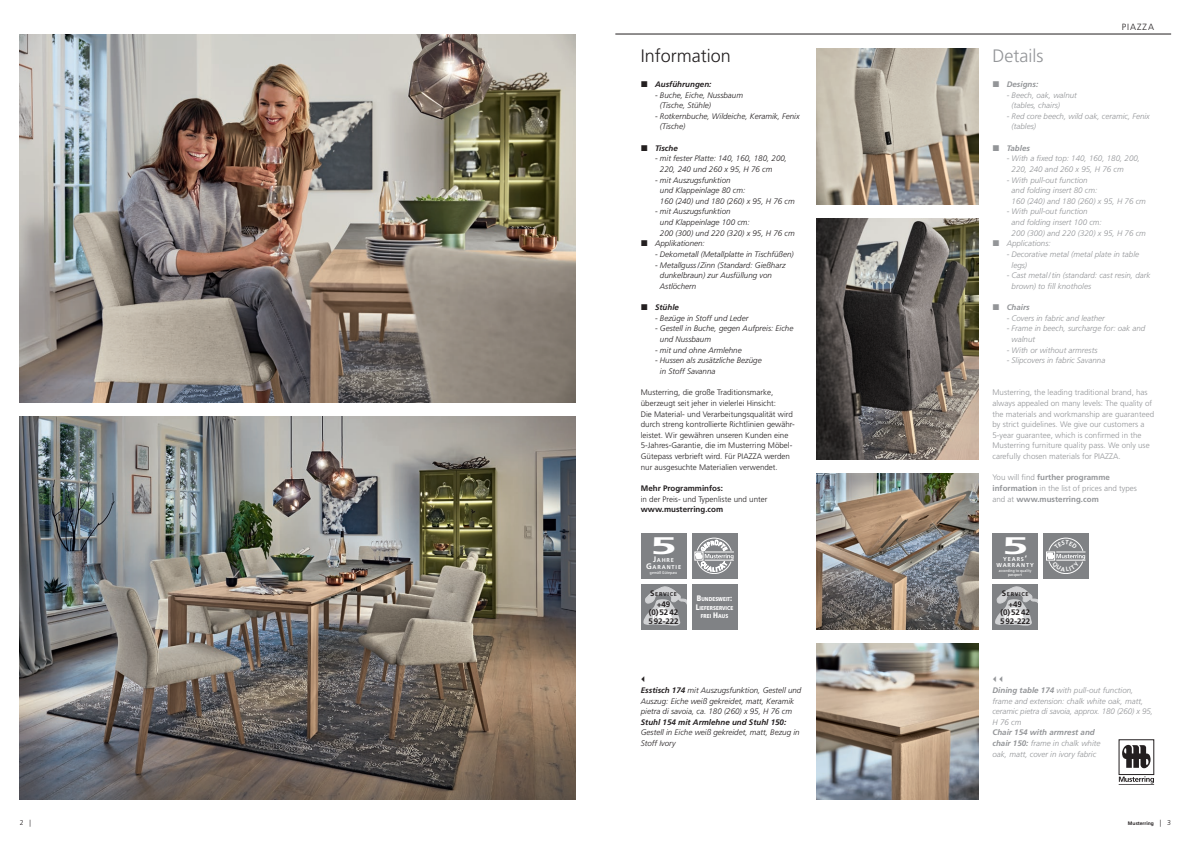
<style>
.page{position:relative;width:1191px;height:842px;background:#fff}
.page>*{position:absolute;margin:0;border:0;box-sizing:border-box;transform-origin:0 0}
.t1{font:700 24px "Frutiger LT Std";color:#fff;scale:2 1}
.t2{font:300 18px "Frutiger LT Std";color:#231f20}
.t3{font:300 18px "Frutiger LT Std";color:#939598}
.t4{font:300 9px "Frutiger LT Std";letter-spacing:.11em;color:#231f20}
.t5{font:italic 300 8px/10.6px "Frutiger LT Std";color:#231f20}
.t6{font:italic 300 8px/10.6px "Frutiger LT Std";color:#939598}
.t7{font:300 8px/10.6px "Frutiger LT Std";color:#231f20}
.t8{font:300 8px/10.6px "Frutiger LT Std";color:#939598}
.t9{font:700 8px/10.6px "Frutiger LT Std";color:#939598}
.t10{font:700 8px/8.4px "Frutiger LT Std";color:#231f20;text-align:center}
.t11{font:italic 700 8px "Frutiger LT Std";color:#231f20}
.t12{font:italic 700 8px "Frutiger LT Std";color:#939598}
.t13{font:300 7px "Frutiger LT Std";color:#231f20}
.t14{font:900 5.6px/8.8px "Frutiger LT Std";letter-spacing:.01em;color:#fff;text-align:center;scale:.85 1}
.t15{font:700 5.6px/7.2px "Frutiger LT Std";letter-spacing:.15em;color:#fff;text-align:center}
.t16{font:700 5.6px "Frutiger LT Std";letter-spacing:.12em;color:#231f20}
.t17{font:700 5px "Frutiger LT Std";color:#231f20}
.t18{font:4px/4px "Frutiger LT Std";letter-spacing:.025em;color:#fff;text-align:center;scale:.85 1}
.s1{font-weight:300}
.s2{font-size:8px}
.s3{font-weight:700}
.s4{font-weight:300;font-size:7px}
</style>
<div class="page">
<img style="left:20px;top:34px;width:555px;height:369px">
<img style="left:20px;top:417px;width:555px;height:382px">
<img style="left:816px;top:48px;width:162px;height:156px">
<img style="left:816px;top:643px;width:162px;height:156px">
<img style="left:816px;top:473px;width:162px;height:156px">
<img style="left:816px;top:218px;width:162px;height:241px">
<div style="left:692px;top:533px;width:45px;height:45px;background:#808285"></div>
<svg style="left:694px;top:538px;width:40px;height:36px"></svg>
<div style="left:641px;top:533px;width:45px;height:45px;background:#808285"></div>
<div style="left:692px;top:584px;width:45px;height:45px;background:#808285"></div>
<div style="left:1043px;top:533px;width:46px;height:45px;background:#808285"></div>
<div style="left:992px;top:533px;width:45px;height:45px;background:#808285"></div>
<div style="left:641px;top:584px;width:45px;height:45px;background:#808285"></div>
<svg style="left:643px;top:586px;width:43px;height:40px"></svg>
<div style="left:992px;top:584px;width:45px;height:45px;background:#808285"></div>
<svg style="left:995px;top:586px;width:42px;height:40px"></svg>
<svg style="left:1118px;top:739px;width:36px;height:46px"></svg>
<hr style="left:615px;top:34px;width:556px;height:1px;background:#231f20">
<svg style="left:1046px;top:538px;width:39px;height:36px"></svg>
<p class="t4" style="left:1121px;top:22px;width:34px">PIAZZA</p>
<h2 class="t2" style="left:641px;top:45px;width:91px">Information</h2>
<p class="t11" style="left:655px;top:79px;width:58px">Ausführungen:</p>
<p class="t5" style="left:660px;top:90px;width:85px;text-indent:-5px">- Buche, Eiche, Nussbaum (Tische, Stühle)</p>
<p class="t5" style="left:660px;top:111px;width:141px;text-indent:-5px">- Rotkernbuche, Wildeiche, Keramik, Fenix (Tische)</p>
<p class="t11" style="left:655px;top:143px;width:24px">Tische</p>
<p class="t5" style="left:660px;top:153px;width:129px;text-indent:-5px">- mit fester Platte: 140, 160, 180, 200,<br>220, 240 und 260 x 95, H 76 cm</p>
<p class="t5" style="left:660px;top:175px;width:136px;text-indent:-5px">- mit Auszugsfunktion<br>und Klappeinlage 80 cm:<br>160 (240) und 180 (260) x 95, H 76 cm</p>
<p class="t5" style="left:655px;top:206px;width:77px">- mit Auszugsfunktion</p>
<p class="t5" style="left:660px;top:217px;width:91px">und Klappeinlage 100 cm:</p>
<p class="t5" style="left:660px;top:228px;width:136px">200 (300) und 220 (320) x 95, H 76 cm</p>
<p class="t5" style="left:655px;top:238px;width:51px">Applikationen:</p>
<p class="t5" style="left:655px;top:249px;width:140px">- Dekometall (Metallplatte in Tischfüßen)</p>
<p class="t5" style="left:660px;top:260px;width:127px;text-indent:-5px">- Metallguss/Zinn (Standard: Gießharz dunkelbraun) zur Ausfüllung von<br>Astlöchern</p>
<p class="t11" style="left:655px;top:303px;width:26px">Stühle</p>
<p class="t5" style="left:655px;top:313px;width:95px">- Bezüge in Stoff und Leder</p>
<p class="t5" style="left:660px;top:323px;width:135px;text-indent:-5px">- Gestell in Buche, gegen Aufpreis: Eiche und Nussbaum</p>
<p class="t5" style="left:655px;top:345px;width:88px">- mit und ohne Armlehne</p>
<p class="t5" style="left:660px;top:355px;width:103px;text-indent:-5px">- Hussen als zusätzliche Bezüge in Stoff Savanna</p>
<p class="t7" style="left:641px;top:387px;width:155px">Musterring, die große Traditionsmarke, überzeugt seit jeher in vielerlei Hinsicht:<br>Die Material- und Verarbeitungsqualität wird durch streng kontrollierte Richtlinien gewähr&shy;leistet. Wir gewähren unseren Kunden eine 5-Jahres-Garantie, die im Musterring Möbel-Gütepass verbrieft wird. Für PIAZZA werden nur ausgesuchte Materialien verwendet.</p>
<p class="t10" style="left:641px;top:484px;width:84px">Mehr Programminfos:</p>
<p class="t7" style="left:641px;top:494px;width:128px">in der Preis- und Typenliste und unter</p>
<p class="t10" style="left:641px;top:505px;width:84px">www.musterring.com</p>
<h2 class="t3" style="left:992px;top:45px;width:52px">Details</h2>
<p class="t12" style="left:1006px;top:79px;width:33px">Designs:</p>
<p class="t6" style="left:1011px;top:90px;width:67px;text-indent:-5px">- Beech, oak, walnut (tables, chairs)</p>
<p class="t6" style="left:1011px;top:111px;width:140px;text-indent:-5px">- Red core beech, wild oak, ceramic, Fenix (tables)</p>
<p class="t12" style="left:1006px;top:143px;width:25px">Tables</p>
<p class="t6" style="left:1011px;top:153px;width:130px;text-indent:-5px">- With a fixed top: 140, 160, 180, 200,<br>220, 240 and 260 x 95, H 76 cm</p>
<p class="t6" style="left:1011px;top:175px;width:136px;text-indent:-5px">- With pull-out function<br>and folding insert 80 cm:<br>160 (240) and 180 (260) x 95, H 76 cm</p>
<p class="t6" style="left:1006px;top:206px;width:82px">- With pull-out function</p>
<p class="t6" style="left:1011px;top:217px;width:92px">and folding insert 100 cm:</p>
<p class="t6" style="left:1011px;top:228px;width:136px">200 (300) and 220 (320) x 95, H 76 cm</p>
<p class="t6" style="left:1006px;top:238px;width:46px">Applications:</p>
<p class="t6" style="left:1011px;top:249px;width:129px;text-indent:-5px">- Decorative metal (metal plate in table legs)</p>
<p class="t6" style="left:1011px;top:270px;width:140px;text-indent:-5px">- Cast metal/tin (standard: cast resin, dark brown) to fill knotholes</p>
<p class="t12" style="left:1006px;top:303px;width:25px">Chairs</p>
<p class="t6" style="left:1006px;top:313px;width:100px">- Covers in fabric and leather</p>
<p class="t6" style="left:1011px;top:323px;width:135px;text-indent:-5px">- Frame in beech, surcharge for: oak and walnut</p>
<p class="t6" style="left:1006px;top:345px;width:92px">- With or without armrests</p>
<p class="t6" style="left:1006px;top:355px;width:100px">- Slipcovers in fabric Savanna</p>
<p class="t8" style="left:992px;top:387px;width:163px">Musterring, the leading traditional brand, has always appealed on many levels: The quality of the materials and workmanship are guaranteed by strict guidelines. We give our customers a 5-year guarantee, which is confirmed in the Musterring furniture quality pass. We only use carefully chosen materials for PIAZZA.</p>
<p class="t9" style="left:992px;top:472px;width:146px"><span class="s1">You will find</span> further programme information <span class="s1">in the list of prices and types and at</span> www.musterring.com</p>
<h1 class="t1" style="left:650px;top:532px;width:15px">5</h1>
<p class="t15" style="left:646px;top:556px;width:37px"><span class="s2">J</span>AHRE<br><span class="s2">G</span>ARANTIE</p>
<p class="t18" style="left:650px;top:570px;width:33px">gemäß Gütepass</p>
<h1 class="t1" style="left:1001px;top:531px;width:15px">5</h1>
<p class="t15" style="left:996px;top:556px;width:39px;line-height:6px">YEARS<span class="s2">‘<br></span>WARRANTY</p>
<p class="t18" style="left:998px;top:568px;width:40px">according to quality passport</p>
<p class="t16" style="left:650px;top:590px;width:28px"><span class="s2">S</span>ERVICE</p>
<p class="t10" style="left:648px;top:600px;width:32px">+49 (0)5242<br>592-222</p>
<p class="t14" style="left:696px;top:594px;width:46px"><span class="s2">B</span>UNDESWEIT<span class="s2">:<br>L</span>IEFERSERVICE<br>FREI <span class="s2">H</span>AUS</p>
<p class="t16" style="left:1001px;top:590px;width:28px"><span class="s2">S</span>ERVICE</p>
<p class="t10" style="left:1000px;top:600px;width:32px">+49 (0)5242<br>592-222</p>
<p class="t5" style="left:641px;top:685px;width:162px"><span class="s3">Esstisch 174</span> mit Auszugsfunktion, Gestell und<br>Auszug: Eiche weiß gekreidet, matt, Keramik pietra di savoia, ca. 180 (260) x 95, H 76 cm</p>
<p class="t11" style="left:641px;top:717px;width:147px">Stuhl 154 mit Armlehne und Stuhl 150:</p>
<p class="t5" style="left:641px;top:727px;width:160px">Gestell in Eiche weiß gekreidet, matt, Bezug in<br>Stoff Ivory</p>
<p class="t6" style="left:992px;top:685px;width:162px"><span class="s3">Dining table 174</span> with pull-out function, frame and extension: chalk white oak, matt, ceramic pietra di savoia, approx. 180 (260) x 95, H 76 cm</p>
<p class="t6" style="left:992px;top:727px;width:110px"><span class="s3">Chair 154 with armrest and chair 150:</span> frame in chalk white oak, matt, cover in ivory fabric</p>
<p class="t13" style="left:20px;top:818px;width:13px">2 |</p>
<p class="t17" style="left:1127px;top:820px;width:45px">Musterring <span class="s4">| 3</span></p>
</div>
